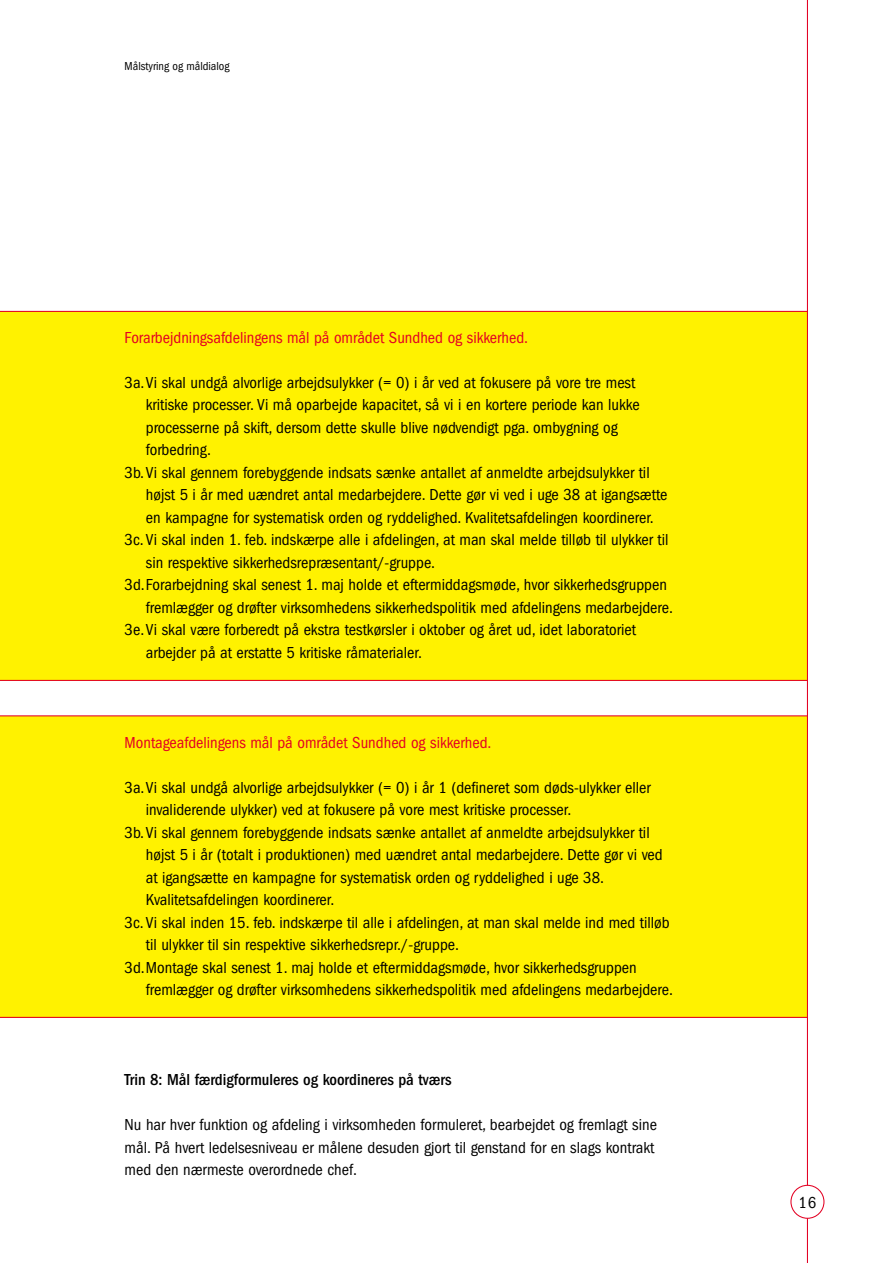
<style>
.page{position:relative;width:893px;height:1263px;background:#fff}
.page>*{position:absolute;margin:0;border:0;box-sizing:border-box;transform-origin:0 0}
.t1{font:condensed 16.5px/22.5px "Franklin Gothic";color:#000}
.t2{font:condensed 16.5px "Franklin Gothic";color:#e30023}
.t3{font:500 condensed 16.5px "Franklin Gothic";color:#000}
.t4{font:condensed 12px "Franklin Gothic";color:#000}
</style>
<div class="page">
<div style="left:0;top:311px;width:807px;height:369px;background:#fff200"></div>
<hr style="left:0;top:311px;width:807px;height:1px;background:#e30023">
<hr style="left:0;top:680px;width:807px;height:1px;background:#e30023">
<div style="left:0;top:716px;width:807px;height:301px;background:#fff200"></div>
<hr style="left:0;top:715px;width:807px;height:1px;background:#e30023">
<hr style="left:0;top:1017px;width:807px;height:1px;background:#e30023">
<hr style="left:806px;top:0;width:2px;height:1263px;background:#e30023">
<div style="left:791px;top:1185px;width:33px;height:33px;background:#fff;border-radius:50%"></div>
<div style="left:790px;top:1185px;width:34px;height:34px;border:1px solid #e30023;border-radius:50%"></div>
<p class="t4" style="left:125px;top:62px;width:106px">Målstyring og måldialog</p>
<p class="t2" style="left:125px;top:332px;width:405px">Forarbejdningsafdelingens mål på området Sundhed og sikkerhed.</p>
<p class="t1" style="left:125px;top:373px;width:512px">3a.Vi skal undgå alvorlige arbejdsulykker (= 0) i år ved at fokusere på vore tre mest</p>
<p class="t1" style="left:146px;top:395px;width:495px">kritiske processer. Vi må oparbejde kapacitet, så vi i en kortere periode kan lukke</p>
<p class="t1" style="left:146px;top:418px;width:473px">processerne på skift, dersom dette skulle blive nødvendigt pga. ombygning og</p>
<p class="t1" style="left:146px;top:440px;width:67px">forbedring.</p>
<p class="t1" style="left:125px;top:463px;width:526px">3b.Vi skal gennem forebyggende indsats sænke antallet af anmeldte arbejdsulykker til</p>
<p class="t1" style="left:146px;top:485px;width:523px">højst 5 i år med uændret antal medarbejdere. Dette gør vi ved i uge 38 at igangsætte</p>
<p class="t1" style="left:146px;top:508px;width:509px">en kampagne for systematisk orden og ryddelighed. Kvalitetsafdelingen koordinerer.</p>
<p class="t1" style="left:125px;top:530px;width:545px">3c. Vi skal inden 1. feb. indskærpe alle i afdelingen, at man skal melde tilløb til ulykker til</p>
<p class="t1" style="left:146px;top:553px;width:291px">sin respektive sikkerhedsrepræsentant/-gruppe.</p>
<p class="t1" style="left:125px;top:575px;width:544px">3d.Forarbejdning skal senest 1. maj holde et eftermiddagsmøde, hvor sikkerhedsgruppen</p>
<p class="t1" style="left:146px;top:598px;width:528px">fremlægger og drøfter virksomhedens sikkerhedspolitik med afdelingens medarbejdere.</p>
<p class="t1" style="left:125px;top:620px;width:513px">3e.Vi skal være forberedt på ekstra testkørsler i oktober og året ud, idet laboratoriet</p>
<p class="t1" style="left:146px;top:643px;width:278px">arbejder på at erstatte 5 kritiske råmaterialer.</p>
<p class="t2" style="left:125px;top:737px;width:368px">Montageafdelingens mål på området Sundhed og sikkerhed.</p>
<p class="t1" style="left:125px;top:778px;width:527px">3a.Vi skal undgå alvorlige arbejdsulykker (= 0) i år 1 (defineret som døds-ulykker eller</p>
<p class="t1" style="left:146px;top:800px;width:427px">invaliderende ulykker) ved at fokusere på vore mest kritiske processer.</p>
<p class="t1" style="left:125px;top:823px;width:526px">3b.Vi skal gennem forebyggende indsats sænke antallet af anmeldte arbejdsulykker til</p>
<p class="t1" style="left:146px;top:845px;width:518px">højst 5 i år (totalt i produktionen) med uændret antal medarbejdere. Dette gør vi ved</p>
<p class="t1" style="left:146px;top:868px;width:459px">at igangsætte en kampagne for systematisk orden og ryddelighed i uge 38.</p>
<p class="t1" style="left:146px;top:890px;width:190px">Kvalitetsafdelingen koordinerer.</p>
<p class="t1" style="left:125px;top:913px;width:546px">3c. Vi skal inden 15. feb. indskærpe til alle i afdelingen, at man skal melde ind med tilløb</p>
<p class="t1" style="left:146px;top:935px;width:315px">til ulykker til sin respektive sikkerhedsrepr./-gruppe.</p>
<p class="t1" style="left:125px;top:958px;width:513px">3d.Montage skal senest 1. maj holde et eftermiddagsmøde, hvor sikkerhedsgruppen</p>
<p class="t1" style="left:146px;top:980px;width:528px">fremlægger og drøfter virksomhedens sikkerhedspolitik med afdelingens medarbejdere.</p>
<p class="t3" style="left:125px;top:1074px;width:328px">Trin 8: Mål færdigformuleres og koordineres på tværs</p>
<p class="t1" style="left:125px;top:1115px;width:534px">Nu har hver funktion og afdeling i virksomheden formuleret, bearbejdet og fremlagt sine mål. På hvert ledelsesniveau er målene desuden gjort til genstand for en slags kontrakt med den nærmeste overordnede chef.</p>
<p class="t1" style="left:798px;top:1192px;width:19px">16</p>
</div>
